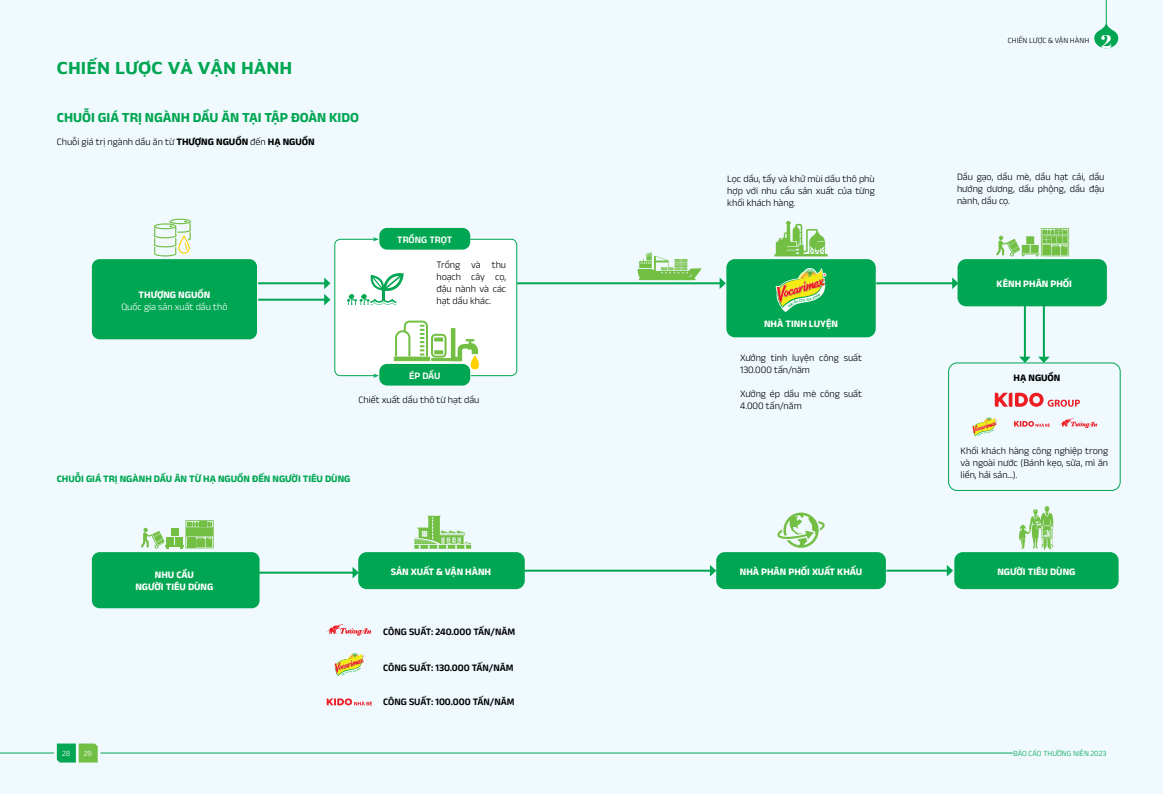
<style>
.page{position:relative;width:1163px;height:794px;background:#fff}
.page>*{position:absolute;margin:0;border:0;box-sizing:border-box;transform-origin:0 0}
.t1{font:19.8px "VL Abril Fatface Regular";color:#fff}
.t2{font:700 18px "Maven Pro";color:#00a651}
.t3{font:700 14px "Anek Latin";color:#00a651}
.t4{font:300 10px/12px "Anek Latin";color:#000;text-align:justify}
.t5{font:700 10px/12px "Anek Latin";color:#fff;text-align:center}
.t6{font:600 10px "Anek Latin";color:#000}
.t7{font:700 10px "Anek Latin";color:#00a651}
.t8{font:300 10px "Anek Latin";color:#fff}
.t9{font:600 10px "Anek Latin";color:#fff}
.t10{font:700 10px "Anek Latin";color:#000}
.t11{font:300 8px "Anek Latin";color:#00a651}
.t12{font:300 8px "Anek Latin";color:#000}
.t13{font:300 8px "Anek Latin";color:#fff}
.s1{font-weight:700}
</style>
<div class="page">
<div style="left:0;top:0;width:1162px;height:794px;background:#eff9fe"></div>
<div style="left:358px;top:552px;width:166px;height:37px;background:#00a651;border-radius:9px"></div>
<div style="left:92px;top:259px;width:165px;height:80px;background:#00a651;border-radius:8px"></div>
<svg style="left:154px;top:219px;width:37px;height:37px"></svg>
<div style="left:379px;top:228px;width:91px;height:22px;background:#00a651;border-radius:8px"></div>
<hr style="left:258px;top:282px;width:68px;height:2px;background:#00a651">
<hr style="left:258px;top:299px;width:68px;height:2px;background:#00a651">
<hr style="left:258px;top:571px;width:96px;height:2px;background:#00a651">
<svg style="left:352px;top:567px;width:7px;height:11px"></svg>
<div style="left:379px;top:364px;width:91px;height:21px;background:#00a651;border-radius:8px"></div>
<svg style="left:334px;top:652px;width:30px;height:26px"></svg>
<svg style="left:324px;top:237px;width:193px;height:141px"></svg>
<div style="left:92px;top:552px;width:167px;height:56px;background:#00a651;border-radius:8px"></div>
<svg style="left:141px;top:520px;width:73px;height:28px"></svg>
<svg style="left:327px;top:624px;width:44px;height:11px"></svg>
<svg style="left:414px;top:516px;width:57px;height:33px"></svg>
<div style="left:954px;top:552px;width:164px;height:37px;background:#00a651;border-radius:9px"></div>
<div style="left:716px;top:552px;width:169px;height:37px;background:#00a651;border-radius:9px"></div>
<div style="left:726px;top:259px;width:149px;height:78px;background:#00a651;border-radius:9px"></div>
<div style="left:957px;top:259px;width:149px;height:47px;background:#00a651;border-radius:9px"></div>
<hr style="left:524px;top:569px;width:187px;height:2px;background:#00a651">
<svg style="left:709px;top:565px;width:7px;height:11px"></svg>
<hr style="left:886px;top:569px;width:62px;height:2px;background:#00a651">
<svg style="left:946px;top:565px;width:6px;height:11px"></svg>
<hr style="left:517px;top:282px;width:204px;height:2px;background:#00a651">
<svg style="left:719px;top:277px;width:6px;height:12px"></svg>
<hr style="left:876px;top:282px;width:77px;height:2px;background:#00a651">
<svg style="left:952px;top:277px;width:6px;height:12px"></svg>
<hr style="left:1042px;top:306px;width:2px;height:52px;background:#00a651">
<svg style="left:1037px;top:357px;width:12px;height:6px"></svg>
<hr style="left:1023px;top:306px;width:2px;height:52px;background:#00a651">
<svg style="left:1018px;top:357px;width:12px;height:6px"></svg>
<svg style="left:775px;top:268px;width:51px;height:44px"></svg>
<svg style="left:637px;top:252px;width:64px;height:28px"></svg>
<svg style="left:996px;top:228px;width:72px;height:28px"></svg>
<svg style="left:1019px;top:506px;width:34px;height:44px"></svg>
<svg style="left:774px;top:221px;width:53px;height:35px"></svg>
<svg style="left:777px;top:512px;width:48px;height:36px"></svg>
<svg style="left:972px;top:417px;width:24px;height:21px"></svg>
<svg style="left:1060px;top:418px;width:37px;height:10px"></svg>
<div style="left:948px;top:363px;width:172px;height:127px;border:1px solid #00a651;border-radius:9px"></div>
<svg style="left:994px;top:393px;width:85px;height:14px"></svg>
<svg style="left:1014px;top:421px;width:35px;height:6px"></svg>
<svg style="left:327px;top:698px;width:45px;height:7px"></svg>
<svg style="left:1094px;top:0;width:23px;height:48px"></svg>
<svg style="left:57px;top:743px;width:41px;height:19px"></svg>
<hr style="left:0;top:753px;width:54px;height:1px;background:#00a651">
<hr style="left:100px;top:753px;width:912px;height:1px;background:#00a651">
<h2 class="t2" style="left:57px;top:55px;width:237px">CHIẾN LƯỢC VÀ VẬN HÀNH</h2>
<h3 class="t3" style="left:57px;top:108px;width:304px">CHUỖI GIÁ TRỊ NGÀNH DẦU ĂN TẠI TẬP ĐOÀN KIDO</h3>
<p class="t4" style="left:57px;top:135px;width:259px">Chuỗi giá trị ngành dầu ăn từ <span class="s1">THƯỢNG NGUỒN</span> đến <span class="s1">HẠ NGUỒN</span></p>
<p class="t5" style="left:138px;top:288px;width:73px">THƯỢNG NGUỒN</p>
<p class="t8" style="left:121px;top:300px;width:108px">Quốc gia sản xuất dầu thô</p>
<p class="t9" style="left:397px;top:233px;width:57px">TRỒNG TRỌT</p>
<p class="t4" style="left:436px;top:259px;width:71px">Trồng và thu hoạch cây cọ, đậu nành và các hạt dầu khác.</p>
<p class="t9" style="left:409px;top:369px;width:33px">ÉP DẦU</p>
<p class="t4" style="left:358px;top:393px;width:123px">Chiết xuất dầu thô từ hạt dầu</p>
<p class="t7" style="left:57px;top:472px;width:295px">CHUỖI GIÁ TRỊ NGÀNH DẦU ĂN TỪ HẠ NGUỒN ĐẾN NGƯỜI TIÊU DÙNG</p>
<p class="t5" style="left:135px;top:568px;width:79px">NHU CẦU<br>NGƯỜI TIÊU DÙNG</p>
<p class="t5" style="left:390px;top:565px;width:102px">SẢN XUẤT &amp; VẬN HÀNH</p>
<p class="t6" style="left:383px;top:625px;width:134px">CÔNG SUẤT: 240.000 TẤN/NĂM</p>
<p class="t6" style="left:383px;top:660px;width:132px">CÔNG SUẤT: 130.000 TẤN/NĂM</p>
<p class="t6" style="left:383px;top:695px;width:133px">CÔNG SUẤT: 100.000 TẤN/NĂM</p>
<p class="t12" style="left:1007px;top:35px;width:83px">CHIẾN LƯỢC &amp; VẬN HÀNH</p>
<h1 class="t1" style="left:1100px;top:26px;width:12px">2</h1>
<p class="t4" style="left:727px;top:172px;width:149px">Lọc dầu, tẩy và khử mùi dầu thô phù hợp với nhu cầu sản xuất của từng khối khách hàng.</p>
<p class="t4" style="left:956px;top:170px;width:149px">Dầu gạo, dầu mè, dầu hạt cải, dầu hướng dương, dầu phộng, dầu đậu nành, dầu cọ.</p>
<p class="t5" style="left:764px;top:317px;width:75px">NHÀ TINH LUYỆN</p>
<p class="t4" style="left:740px;top:351px;width:123px">Xưởng tinh luyện công suất<br>130.000 tấn/năm</p>
<p class="t4" style="left:740px;top:387px;width:123px">Xưởng ép dầu mè công suất<br>4.000 tấn/năm</p>
<p class="t5" style="left:996px;top:277px;width:77px">KÊNH PHÂN PHỐI</p>
<p class="t10" style="left:1013px;top:371px;width:48px">HẠ NGUỒN</p>
<p class="t4" style="left:960px;top:444px;width:149px">Khối khách hàng công nghiệp trong và ngoài nước (Bánh kẹo, sữa, mì ăn liền, hải sản...).</p>
<p class="t5" style="left:739px;top:565px;width:124px">NHÀ PHÂN PHỐI XUẤT KHẨU</p>
<p class="t5" style="left:997px;top:565px;width:79px">NGƯỜI TIÊU DÙNG</p>
<p class="t13" style="left:62px;top:747px;width:10px">28</p>
<p class="t13" style="left:84px;top:747px;width:9px">29</p>
<p class="t11" style="left:1012px;top:747px;width:95px">BÁO CÁO THƯỜNG NIÊN 2023</p>
</div>
